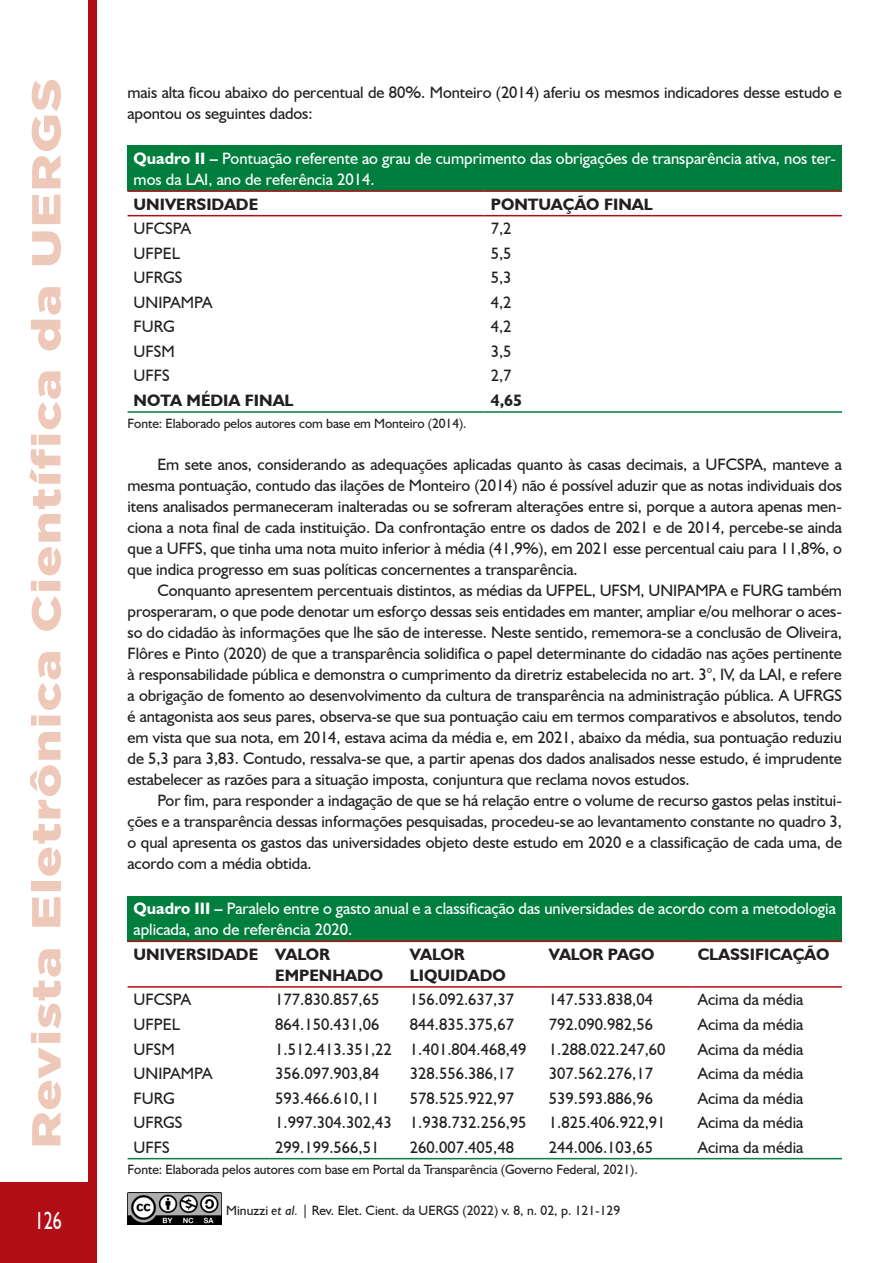
<style>
.page{position:relative;width:893px;height:1263px;background:#fff}
.page>*{position:absolute;margin:0;border:0;box-sizing:border-box;transform-origin:0 0}
.t1{font:900 40.5px "Gotham";letter-spacing:.025em;color:#eec8b8;scale:1.28 1}
.t2{font:24.75px "Humanist 521 BT";color:#fff;scale:.73 1}
.Texto____Corrido{font:16.5px/21px "Humanist 521 BT";letter-spacing:-.005em;color:#231f20;text-align:justify}
.Texto____Bullet_Letr{font:16.5px "Humanist 521 BT";color:#231f20}
.Texto____Bullet_Letr-2{font:16.5px/21px "Humanist 521 BT";color:#fff}
.Texto____Bullet_Letr-3{font:700 16.5px "Humanist 521 BT";color:#231f20}
.Texto____Corrido-2{font:13.5px "Humanist 521 BT";letter-spacing:-.005em;color:#231f20}
.s1{font-weight:700}
.s2{font-style:italic}
</style>
<div class="page">
<div style="left:88px;top:0;width:9px;height:1182px;background:#b00d15"></div>
<div style="left:0;top:1182px;width:97px;height:81px;background:#b00d15"></div>
<img style="left:128px;top:1192px;width:93px;height:33px">
<div style="left:128px;top:146px;width:714px;height:45px;background:#007e3d"></div>
<hr style="left:128px;top:190px;width:357px;height:2px;background:#b00d15">
<hr style="left:485px;top:190px;width:357px;height:2px;background:#b00d15">
<hr style="left:128px;top:215px;width:357px;height:1px;background:#b00d15">
<hr style="left:485px;top:215px;width:357px;height:1px;background:#b00d15">
<hr style="left:128px;top:411px;width:357px;height:2px;background:#007e3d">
<hr style="left:485px;top:411px;width:357px;height:2px;background:#007e3d">
<div style="left:128px;top:896px;width:714px;height:45px;background:#007e3d"></div>
<hr style="left:128px;top:1158px;width:141px;height:1px;background:#007e3d">
<hr style="left:269px;top:1158px;width:135px;height:1px;background:#007e3d">
<hr style="left:404px;top:1158px;width:139px;height:1px;background:#007e3d">
<hr style="left:543px;top:1158px;width:149px;height:1px;background:#007e3d">
<hr style="left:692px;top:1158px;width:150px;height:1px;background:#007e3d">
<hr style="left:128px;top:940px;width:141px;height:2px;background:#b00d15">
<hr style="left:269px;top:940px;width:135px;height:2px;background:#b00d15">
<hr style="left:404px;top:940px;width:139px;height:2px;background:#b00d15">
<hr style="left:543px;top:940px;width:149px;height:2px;background:#b00d15">
<hr style="left:692px;top:940px;width:150px;height:2px;background:#b00d15">
<hr style="left:128px;top:986px;width:141px;height:2px;background:#b00d15">
<hr style="left:269px;top:986px;width:135px;height:2px;background:#b00d15">
<hr style="left:404px;top:986px;width:139px;height:2px;background:#b00d15">
<hr style="left:543px;top:986px;width:149px;height:2px;background:#b00d15">
<hr style="left:692px;top:986px;width:150px;height:2px;background:#b00d15">
<h1 class="t1" style="left:23px;top:1148px;width:838px;rotate:-90deg">Revista Eletrônica Científica da UERGS</h1>
<h2 class="t2" style="left:35px;top:1205px;width:39px">126</h2>
<p class="Texto____Corrido" style="left:128px;top:81px;width:716px">mais alta ficou abaixo do percentual de 80%. Monteiro (2014) aferiu os mesmos indicadores desse estudo e apontou os seguintes dados:</p>
<p class="Texto____Bullet_Letr-2" style="left:134px;top:148px;width:704px"><span class="s1">Quadro II –</span> Pontuação referente ao grau de cumprimento das obrigações de transparência ativa, nos ter&shy;mos da LAI, ano de referência 2014.</p>
<p class="Texto____Bullet_Letr-3" style="left:134px;top:194px;width:126px">UNIVERSIDADE</p>
<p class="Texto____Bullet_Letr-3" style="left:491px;top:194px;width:163px">PONTUAÇÃO FINAL</p>
<p class="Texto____Bullet_Letr" style="left:134px;top:218px;width:59px">UFCSPA</p>
<p class="Texto____Bullet_Letr" style="left:491px;top:218px;width:22px">7,2</p>
<p class="Texto____Bullet_Letr" style="left:134px;top:243px;width:48px">UFPEL</p>
<p class="Texto____Bullet_Letr" style="left:491px;top:243px;width:22px">5,5</p>
<p class="Texto____Bullet_Letr" style="left:134px;top:267px;width:50px">UFRGS</p>
<p class="Texto____Bullet_Letr" style="left:491px;top:267px;width:22px">5,3</p>
<p class="Texto____Bullet_Letr" style="left:134px;top:292px;width:80px">UNIPAMPA</p>
<p class="Texto____Bullet_Letr" style="left:491px;top:292px;width:22px">4,2</p>
<p class="Texto____Bullet_Letr" style="left:134px;top:317px;width:43px">FURG</p>
<p class="Texto____Bullet_Letr" style="left:491px;top:317px;width:22px">4,2</p>
<p class="Texto____Bullet_Letr" style="left:134px;top:341px;width:43px">UFSM</p>
<p class="Texto____Bullet_Letr" style="left:491px;top:341px;width:22px">3,5</p>
<p class="Texto____Bullet_Letr" style="left:134px;top:366px;width:38px">UFFS</p>
<p class="Texto____Bullet_Letr" style="left:491px;top:366px;width:22px">2,7</p>
<p class="Texto____Bullet_Letr-3" style="left:134px;top:390px;width:161px">NOTA MÉDIA FINAL</p>
<p class="Texto____Bullet_Letr-3" style="left:491px;top:390px;width:33px">4,65</p>
<p class="Texto____Corrido-2" style="left:128px;top:415px;width:341px">Fonte: Elaborado pelos autores com base em Monteiro (2014).</p>
<p class="Texto____Corrido" style="left:128px;top:453px;width:716px;text-indent:30px">Em sete anos, considerando as adequações aplicadas quanto às casas decimais, a UFCSPA, manteve a mesma pontuação, contudo das ilações de Monteiro (2014) não é possível aduzir que as notas individuais dos itens analisados permaneceram inalteradas ou se sofreram alterações entre si, porque a autora apenas men&shy;ciona a nota final de cada instituição. Da confrontação entre os dados de 2021 e de 2014, percebe-se ainda que a UFFS, que tinha uma nota muito inferior à média (41,9%), em 2021 esse percentual caiu para 11,8%, o que indica progresso em suas políticas concernentes a transparência.</p>
<p class="Texto____Corrido" style="left:128px;top:579px;width:716px;text-indent:30px">Conquanto apresentem percentuais distintos, as médias da UFPEL, UFSM, UNIPAMPA e FURG também prosperaram, o que pode denotar um esforço dessas seis entidades em manter, ampliar e/ou melhorar o aces&shy;so do cidadão às informações que lhe são de interesse. Neste sentido, rememora-se a conclusão de Oliveira, Flôres e Pinto (2020) de que a transparência solidifica o papel determinante do cidadão nas ações pertinente à responsabilidade pública e demonstra o cumprimento da diretriz estabelecida no art. 3°, IV, da LAI, e refere a obrigação de fomento ao desenvolvimento da cultura de transparência na administração pública. A UFRGS é antagonista aos seus pares, observa-se que sua pontuação caiu em termos comparativos e absolutos, tendo em vista que sua nota, em 2014, estava acima da média e, em 2021, abaixo da média, sua pontuação reduziu de 5,3 para 3,83. Contudo, ressalva-se que, a partir apenas dos dados analisados nesse estudo, é imprudente estabelecer as razões para a situação imposta, conjuntura que reclama novos estudos.</p>
<p class="Texto____Corrido" style="left:128px;top:789px;width:716px;text-indent:30px">Por fim, para responder a indagação de que se há relação entre o volume de recurso gastos pelas institui&shy;ções e a transparência dessas informações pesquisadas, procedeu-se ao levantamento constante no quadro 3, o qual apresenta os gastos das universidades objeto deste estudo em 2020 e a classificação de cada uma, de acordo com a média obtida.</p>
<p class="Texto____Bullet_Letr-2" style="left:134px;top:898px;width:704px"><span class="s1">Quadro III –</span> Paralelo entre o gasto anual e a classificação das universidades de acordo com a metodologia aplicada, ano de referência 2020.</p>
<p class="Texto____Bullet_Letr-3" style="left:134px;top:944px;width:126px">UNIVERSIDADE</p>
<p class="Texto____Bullet_Letr-3" style="left:275px;top:944px;width:56px">VALOR</p>
<p class="Texto____Bullet_Letr-3" style="left:275px;top:965px;width:109px">EMPENHADO</p>
<p class="Texto____Bullet_Letr-3" style="left:549px;top:944px;width:107px">VALOR PAGO</p>
<p class="Texto____Bullet_Letr-3" style="left:698px;top:944px;width:133px">CLASSIFICAÇÃO</p>
<p class="Texto____Bullet_Letr-3" style="left:410px;top:944px;width:56px">VALOR</p>
<p class="Texto____Bullet_Letr-3" style="left:410px;top:965px;width:97px">LIQUIDADO</p>
<p class="Texto____Bullet_Letr" style="left:134px;top:990px;width:59px">UFCSPA</p>
<p class="Texto____Bullet_Letr" style="left:275px;top:990px;width:106px">177.830.857,65</p>
<p class="Texto____Bullet_Letr" style="left:410px;top:990px;width:106px">156.092.637,37</p>
<p class="Texto____Bullet_Letr" style="left:549px;top:990px;width:106px">147.533.838,04</p>
<p class="Texto____Bullet_Letr" style="left:698px;top:990px;width:107px">Acima da média</p>
<p class="Texto____Bullet_Letr" style="left:134px;top:1014px;width:48px">UFPEL</p>
<p class="Texto____Bullet_Letr" style="left:275px;top:1014px;width:106px">864.150.431,06</p>
<p class="Texto____Bullet_Letr" style="left:410px;top:1014px;width:106px">844.835.375,67</p>
<p class="Texto____Bullet_Letr" style="left:549px;top:1014px;width:106px">792.090.982,56</p>
<p class="Texto____Bullet_Letr" style="left:698px;top:1014px;width:107px">Acima da média</p>
<p class="Texto____Bullet_Letr" style="left:134px;top:1039px;width:43px">UFSM</p>
<p class="Texto____Bullet_Letr" style="left:275px;top:1039px;width:118px">1.512.413.351,22</p>
<p class="Texto____Bullet_Letr" style="left:410px;top:1039px;width:118px">1.401.804.468,49</p>
<p class="Texto____Bullet_Letr" style="left:549px;top:1039px;width:118px">1.288.022.247,60</p>
<p class="Texto____Bullet_Letr" style="left:698px;top:1039px;width:107px">Acima da média</p>
<p class="Texto____Bullet_Letr" style="left:134px;top:1063px;width:80px">UNIPAMPA</p>
<p class="Texto____Bullet_Letr" style="left:275px;top:1063px;width:106px">356.097.903,84</p>
<p class="Texto____Bullet_Letr" style="left:410px;top:1063px;width:106px">328.556.386,17</p>
<p class="Texto____Bullet_Letr" style="left:549px;top:1063px;width:106px">307.562.276,17</p>
<p class="Texto____Bullet_Letr" style="left:698px;top:1063px;width:107px">Acima da média</p>
<p class="Texto____Bullet_Letr" style="left:134px;top:1088px;width:43px">FURG</p>
<p class="Texto____Bullet_Letr" style="left:275px;top:1088px;width:106px">593.466.610,11</p>
<p class="Texto____Bullet_Letr" style="left:410px;top:1088px;width:106px">578.525.922,97</p>
<p class="Texto____Bullet_Letr" style="left:549px;top:1088px;width:106px">539.593.886,96</p>
<p class="Texto____Bullet_Letr" style="left:698px;top:1088px;width:107px">Acima da média</p>
<p class="Texto____Bullet_Letr" style="left:134px;top:1112px;width:50px">UFRGS</p>
<p class="Texto____Bullet_Letr" style="left:275px;top:1112px;width:118px">1.997.304.302,43</p>
<p class="Texto____Bullet_Letr" style="left:410px;top:1112px;width:118px">1.938.732.256,95</p>
<p class="Texto____Bullet_Letr" style="left:549px;top:1112px;width:118px">1.825.406.922,91</p>
<p class="Texto____Bullet_Letr" style="left:698px;top:1112px;width:107px">Acima da média</p>
<p class="Texto____Bullet_Letr" style="left:134px;top:1137px;width:38px">UFFS</p>
<p class="Texto____Bullet_Letr" style="left:275px;top:1137px;width:106px">299.199.566,51</p>
<p class="Texto____Bullet_Letr" style="left:410px;top:1137px;width:106px">260.007.405,48</p>
<p class="Texto____Bullet_Letr" style="left:549px;top:1137px;width:106px">244.006.103,65</p>
<p class="Texto____Bullet_Letr" style="left:698px;top:1137px;width:107px">Acima da média</p>
<p class="Texto____Corrido-2" style="left:128px;top:1161px;width:512px">Fonte: Elaborada pelos autores com base em Portal da Transparência (Governo Federal, 2021).</p>
<p class="Texto____Corrido-2" style="left:226px;top:1201px;width:396px">Minuzzi <span class="s2">et al.</span> | Rev. Elet. Cient. da UERGS (2022) v. 8, n. 02, p. 121-129</p>
</div>
